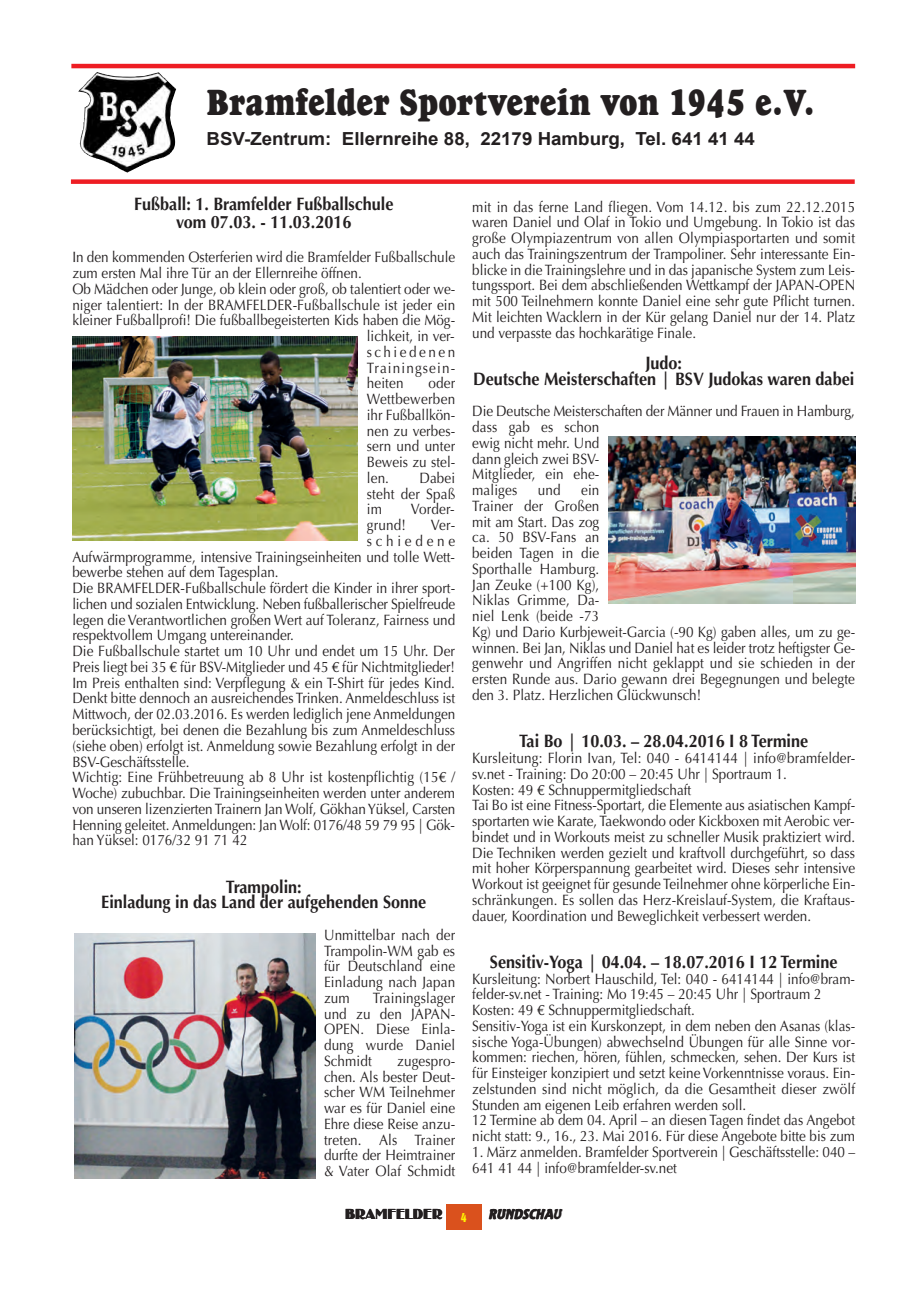
<style>
.page{position:relative;width:919px;height:1289px;background:#fff}
.page>*{position:absolute;margin:0;border:0;box-sizing:border-box;transform-origin:0 0}
.t1{font:37.5px "Goudy Heavyface Cd";letter-spacing:-.005em;color:#231f20}
.t2{font:700 18px/15.8px "Optima";color:#231f20;text-align:center;scale:.9 1}
.t3{font:700 18px "Arial";color:#231f20;scale:1.04 1}
.t4{font:15px/15.8px "Optima";color:#231f20;text-align:justify;scale:.9 1}
.t5{font:15px "Optima";letter-spacing:.085em;color:#231f20;scale:.9 1}
.t6{font:15px "Birmingham";color:#231f20}
.t7{font:15px "Optima";letter-spacing:.185em;color:#231f20;scale:.9 1}
.t8{font:italic 15px "Elmshorn";color:#231f20}
.t9{font:15px "Optima";letter-spacing:.28em;color:#231f20;scale:.9 1}
.t10{font:700 12.75px "Hegel Inserat";color:#fff101}
</style>
<div class="page">
<div style="left:446px;top:1203px;width:35px;height:26px;background:#da511d"></div>
<img style="left:78px;top:72px;width:98px;height:101px">
<div style="left:71px;top:179px;width:783px;height:5px;background:#ee1d23"></div>
<hr style="left:71px;top:64px;width:784px;height:4px;background:#ee1d23">
<img style="left:74px;top:933px;width:241px;height:245px">
<img style="left:72px;top:336px;width:286px;height:204px">
<img style="left:608px;top:436px;width:247px;height:167px">
<h1 class="t1" style="left:206px;top:81px;width:610px">Bramfelder Sportverein von 1945 e.V.</h1>
<p class="t3" style="left:206px;top:128px;width:528px">BSV-Zentrum: Ellernreihe 88, 22179 Hamburg, Tel. 641 41 44</p>
<p class="t2" style="left:134px;top:197px;width:290px;line-height:18px">Fußball: 1. Bramfelder Fußballschule vom 07.03. - 11.03.2016</p>
<p class="t4" style="left:72px;top:251px;width:427px">In den kommenden Osterferien wird die Bramfelder Fußballschule</p>
<p class="t4" style="left:72px;top:266px;width:323px">zum ersten Mal ihre Tür an der Ellernreihe öffnen.</p>
<p class="t4" style="left:72px;top:282px;width:427px">Ob Mädchen oder Junge, ob klein oder groß, ob talentiert oder we-</p>
<p class="t4" style="left:72px;top:298px;width:427px">niger talentiert: In der BRAMFELDER-Fußballschule ist jeder ein</p>
<p class="t4" style="left:72px;top:314px;width:427px">kleiner Fußballprofi! Die fußballbegeisterten Kids haben die Mög-</p>
<p class="t4" style="left:367px;top:329px;width:99px">lichkeit, in ver-</p>
<p class="t7" style="left:367px;top:345px;width:100px">schiedenen</p>
<p class="t5" style="left:367px;top:361px;width:100px">Trainingsein-</p>
<p class="t4" style="left:367px;top:377px;width:42px">heiten</p>
<p class="t4" style="left:367px;top:377px;width:100px;text-indent:62px">oder Wettbewerben ihr Fußballkön&shy;nen zu verbes&shy;sern und unter Beweis zu stel&shy;len.</p>
<p class="t4" style="left:367px;top:471px;width:100px;text-indent:53px">Dabei steht der Spaß im</p>
<p class="t4" style="left:411px;top:503px;width:50px">Vorder-</p>
<p class="t4" style="left:367px;top:518px;width:45px">grund!</p>
<p class="t4" style="left:431px;top:518px;width:29px">Ver-</p>
<p class="t9" style="left:367px;top:534px;width:100px">schiedene</p>
<p class="t4" style="left:72px;top:550px;width:427px">Aufwärmprogramme, intensive Trainingseinheiten und tolle Wett-</p>
<p class="t4" style="left:72px;top:566px;width:231px">bewerbe stehen auf dem Tagesplan.</p>
<p class="t4" style="left:72px;top:581px;width:427px">Die BRAMFELDER-Fußballschule fördert die Kinder in ihrer sport-</p>
<p class="t4" style="left:72px;top:597px;width:427px">lichen und sozialen Entwicklung. Neben fußballerischer Spielfreude</p>
<p class="t4" style="left:72px;top:613px;width:427px">legen die Verantwortlichen großen Wert auf Toleranz, Fairness und</p>
<p class="t4" style="left:72px;top:629px;width:248px">respektvollem Umgang untereinander.</p>
<p class="t4" style="left:72px;top:644px;width:427px">Die Fußballschule startet um 10 Uhr und endet um 15 Uhr. Der</p>
<p class="t4" style="left:72px;top:660px;width:427px">Preis liegt bei 35 € für BSV-Mitglieder und 45 € für Nichtmitglieder!</p>
<p class="t4" style="left:72px;top:676px;width:426px">Im Preis enthalten sind: Verpflegung &amp; ein T-Shirt für jedes Kind.</p>
<p class="t4" style="left:72px;top:692px;width:427px">Denkt bitte dennoch an ausreichendes Trinken. Anmeldeschluss ist</p>
<p class="t4" style="left:72px;top:707px;width:427px">Mittwoch, der 02.03.2016. Es werden lediglich jene Anmeldungen</p>
<p class="t4" style="left:72px;top:723px;width:427px">berücksichtigt, bei denen die Bezahlung bis zum Anmeldeschluss</p>
<p class="t4" style="left:72px;top:739px;width:427px">(siehe oben) erfolgt ist. Anmeldung sowie Bezahlung erfolgt in der</p>
<p class="t4" style="left:72px;top:755px;width:132px">BSV-Geschäftsstelle.</p>
<p class="t4" style="left:72px;top:770px;width:427px">Wichtig: Eine Frühbetreuung ab 8 Uhr ist kostenpflichtig (15€ /</p>
<p class="t4" style="left:72px;top:786px;width:427px">Woche) zubuchbar. Die Trainingseinheiten werden unter anderem</p>
<p class="t4" style="left:72px;top:802px;width:427px">von unseren lizenzierten Trainern Jan Wolf, Gökhan Yüksel, Carsten</p>
<p class="t4" style="left:72px;top:818px;width:426px">Henning geleitet. Anmeldungen: Jan Wolf: 0176/48 59 79 95 | Gök-</p>
<p class="t4" style="left:72px;top:833px;width:196px">han Yüksel: 0176/32 91 71 42</p>
<p class="t2" style="left:101px;top:880px;width:362px">Trampolin:<br>Einladung in das Land der aufgehenden Sonne</p>
<p class="t4" style="left:324px;top:928px;width:147px">Unmittelbar nach der Trampolin-WM gab es für Deutschland eine Einladung nach Japan zum</p>
<p class="t4" style="left:324px;top:991px;width:147px;text-indent:49px">Trainingslager und zu den JAPAN-OPEN. Diese Einla&shy;dung wurde Daniel Schmidt</p>
<p class="t4" style="left:324px;top:1054px;width:147px;text-indent:73px">zugespro&shy;chen. Als bester Deut&shy;scher WM Teilnehmer war es für Daniel eine Ehre diese Reise anzu&shy;treten. Als Trainer durfte der Heimtrainer &amp; Vater Olaf Schmidt</p>
<p class="t4" style="left:472px;top:200px;width:427px">mit in das ferne Land fliegen. Vom 14.12. bis zum 22.12.2015 waren Daniel und Olaf in Tokio und Umgebung. In Tokio ist das große Olympiazentrum von allen Olympiasportarten und somit auch das Trainingszentrum der Trampoliner. Sehr interessante Ein&shy;blicke in die Trainingslehre und in das japanische System zum Leis&shy;tungssport. Bei dem abschließenden Wettkampf der JAPAN-OPEN mit 500 Teilnehmern konnte Daniel eine sehr gute Pflicht turnen.<br>Mit leichten Wacklern in der Kür gelang Daniel nur der 14. Platz und verpasste das hochkarätige Finale.</p>
<p class="t2" style="left:473px;top:357px;width:425px">Judo:<br>Deutsche Meisterschaften | BSV Judokas waren dabei</p>
<p class="t4" style="left:472px;top:405px;width:426px;text-align:left">Die Deutsche Meisterschaften der Männer und Frauen in Hamburg, dass gab es schon<br>ewig nicht mehr. Und<br>dann gleich zwei BSV-<br>Mitglieder, ein ehe-<br>maliges</p>
<p class="t4" style="left:538px;top:483px;width:27px">und</p>
<p class="t4" style="left:472px;top:483px;width:427px;text-align:left;text-indent:109px">ein<br>Trainer der Großen<br>mit am Start. Das zog<br>ca. 50 BSV-Fans an<br>beiden Tagen in die<br>Sporthalle Hamburg.<br>Jan Zeuke (+100 Kg),<br>Niklas Grimme, Da-<br>niel Lenk (beide -73<br>Kg) und Dario Kurbjeweit-Garcia (-90 Kg) gaben alles, um zu ge&shy;winnen. Bei Jan, Niklas und Daniel hat es leider trotz heftigster Ge&shy;genwehr und Angriffen nicht geklappt und sie schieden in der ersten Runde aus. Dario gewann drei Begegnungen und belegte den 3. Platz. Herzlichen Glückwunsch!</p>
<p class="t2" style="left:519px;top:735px;width:322px">Tai Bo | 10.03. – 28.04.2016 I 8 Termine</p>
<p class="t4" style="left:472px;top:751px;width:427px;text-align:left">Kursleitung: Florin Ivan, Tel: 040 - 6414144 | info@bramfelder&shy;sv.net - Training: Do 20:00 – 20:45 Uhr | Sportraum 1.<br>Kosten: 49 € Schnuppermitgliedschaft<br>Tai Bo ist eine Fitness-Sportart, die Elemente aus asiatischen Kampf&shy;sportarten wie Karate, Taekwondo oder Kickboxen mit Aerobic ver&shy;bindet und in Workouts meist zu schneller Musik praktiziert wird.<br>Die Techniken werden gezielt und kraftvoll durchgeführt, so dass mit hoher Körperspannung gearbeitet wird. Dieses sehr intensive Workout ist geeignet für gesunde Teilnehmer ohne körperliche Ein&shy;schränkungen. Es sollen das Herz-Kreislauf-System, die Kraftaus&shy;dauer, Koordination und Beweglichkeit verbessert werden.</p>
<p class="t2" style="left:490px;top:955px;width:387px">Sensitiv-Yoga | 04.04. – 18.07.2016 I 12 Termine</p>
<p class="t4" style="left:472px;top:972px;width:427px;text-align:left">Kursleitung: Norbert Hauschild, Tel: 040 - 6414144 | info@bram&shy;felder-sv.net - Training: Mo 19:45 – 20:45 Uhr | Sportraum 2<br>Kosten: 49 € Schnuppermitgliedschaft.<br>Sensitiv-Yoga ist ein Kurskonzept, in dem neben den Asanas (klas&shy;sische Yoga-Übungen) abwechselnd Übungen für alle Sinne vor&shy;kommen: riechen, hören, fühlen, schmecken, sehen. Der Kurs ist für Einsteiger konzipiert und setzt keine Vorkenntnisse voraus. Ein&shy;zelstunden sind nicht möglich, da die Gesamtheit dieser zwölf Stunden am eigenen Leib erfahren werden soll.<br>12 Termine ab dem 04. April – an diesen Tagen findet das Angebot nicht statt: 9., 16., 23. Mai 2016. Für diese Angebote bitte bis zum</p>
<p class="t4" style="left:472px;top:1145px;width:427px">1. März anmelden. Bramfelder Sportverein | Geschäftsstelle: 040 –<br>641 41 44 | info@bramfelder-sv.net</p>
<p class="t6" style="left:345px;top:1205px;width:99px">BRAMFELDER</p>
<p class="t10" style="left:461px;top:1210px;width:7px">4</p>
<p class="t8" style="left:488px;top:1205px;width:77px">RUNDSCHAU</p>
</div>
